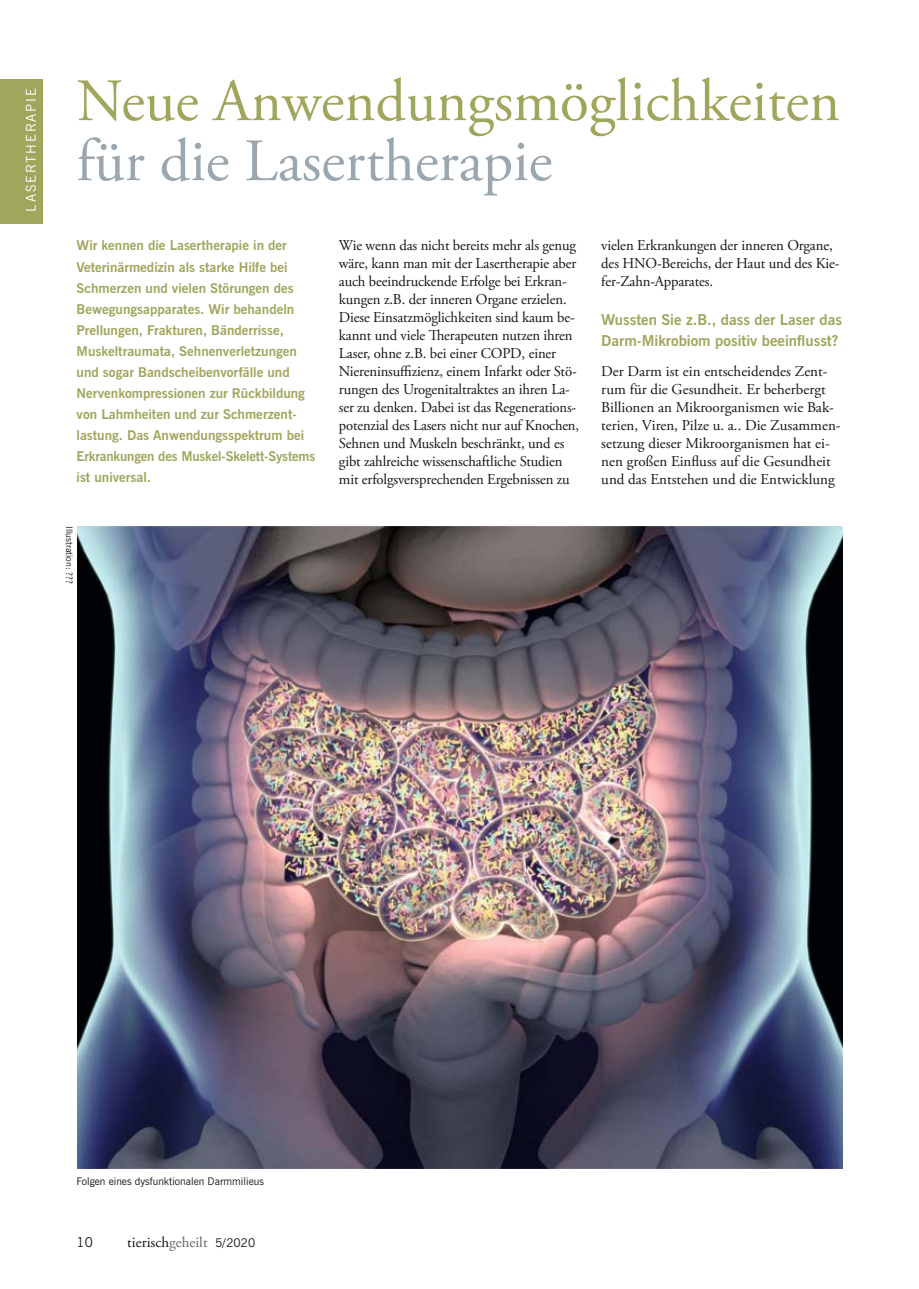
<style>
.page{position:relative;width:919px;height:1289px;background:#fff}
.page>*{position:absolute;margin:0;border:0;box-sizing:border-box;transform-origin:0 0}
.t1{font:60px "Adobe Garamond Pro";color:#a0a65c}
.t2{font:60px "Adobe Garamond Pro";color:#9ba7ae}
.t3{font:15px/18px "Adobe Garamond Pro";letter-spacing:-.01em;color:#151616}
.t4{font:700 15px/21px "News Gothic BT";color:#a0a65c}
.t5{font:700 13.5px/21px "News Gothic BT";color:#a0a65c}
.t6{font:13.5px "News Gothic BT";letter-spacing:.14em;color:#fff}
.t7{font:13.5px "News Gothic BT";color:#151616}
.t8{font:10.5px "News Gothic BT";color:#151616}
.t9{font:9px "News Gothic BT";color:#151616}
.s1{color:#676767}
.s2{font-family:"News Gothic BT";font-size:12px}
</style>
<div class="page">
<div style="left:0;top:79px;width:43px;height:144px;background:#a0a65c"></div>
<img style="left:77px;top:526px;width:765px;height:642px">
<p class="t6" style="left:26px;top:212px;width:125px;rotate:-90deg">LASERTHERAPIE</p>
<h1 class="t1" style="left:77px;top:77px;width:765px">Neue Anwendungsmöglichkeiten</h1>
<h1 class="t2" style="left:77px;top:137px;width:477px">für die Lasertherapie</h1>
<p class="t5" style="left:77px;top:236px;width:240px">Wir kennen die Lasertherapie in der Veterinärmedizin als starke Hilfe bei Schmerzen und vielen Störungen des Bewegungsapparates. Wir behandeln Prellungen, Frakturen, Bänderrisse, Muskeltraumata, Sehnenverletzungen und sogar Bandscheibenvorfälle und Nervenkompressionen zur Rückbildung von Lahmheiten und zur Schmerzent&shy;lastung. Das Anwendungsspektrum bei Erkrankungen des Muskel-Skelett-Systems ist universal.</p>
<p class="t3" style="left:339px;top:238px;width:242px">Wie wenn das nicht bereits mehr als genug wäre, kann man mit der Lasertherapie aber auch beeindruckende Erfolge bei Erkran&shy;kungen z.B. der inneren Organe erzielen.<br>Diese Einsatzmöglichkeiten sind kaum be&shy;kannt und viele Therapeuten nutzen ihren Laser, ohne z.B. bei einer COPD, einer Niereninsuffizienz, einem Infarkt oder Stö&shy;rungen des Urogenitaltraktes an ihren La&shy;ser zu denken. Dabei ist das Regenerations&shy;potenzial des Lasers nicht nur auf Knochen, Sehnen und Muskeln beschränkt, und es gibt zahlreiche wissenschaftliche Studien mit erfolgsversprechenden Ergebnissen zu</p>
<p class="t3" style="left:601px;top:238px;width:240px">vielen Erkrankungen der inneren Organe, des HNO-Bereichs, der Haut und des Kie&shy;fer-Zahn-Apparates.</p>
<p class="t4" style="left:601px;top:310px;width:242px">Wussten Sie z.B., dass der Laser das<br>Darm-Mikrobiom positiv beeinflusst?</p>
<p class="t3" style="left:601px;top:364px;width:241px">Der Darm ist ein entscheidendes Zent&shy;rum für die Gesundheit. Er beherbergt Billionen an Mikroorganismen wie Bak&shy;terien, Viren, Pilze u. a.. Die Zusammen&shy;setzung dieser Mikroorganismen hat ei&shy;nen großen Einfluss auf die Gesundheit und das Entstehen und die Entwicklung</p>
<p class="t9" style="left:73px;top:526px;width:59px;rotate:90deg">Illustration: ???</p>
<p class="t8" style="left:77px;top:1177px;width:189px">Folgen eines dysfunktionalen Darmmilieus</p>
<p class="t7" style="left:77px;top:1236px;width:18px">10</p>
<p class="t3" style="left:127px;top:1234px;width:129px">tierisch<span class="s1">geheilt</span> <span class="s2">5/2020</span></p>
</div>
